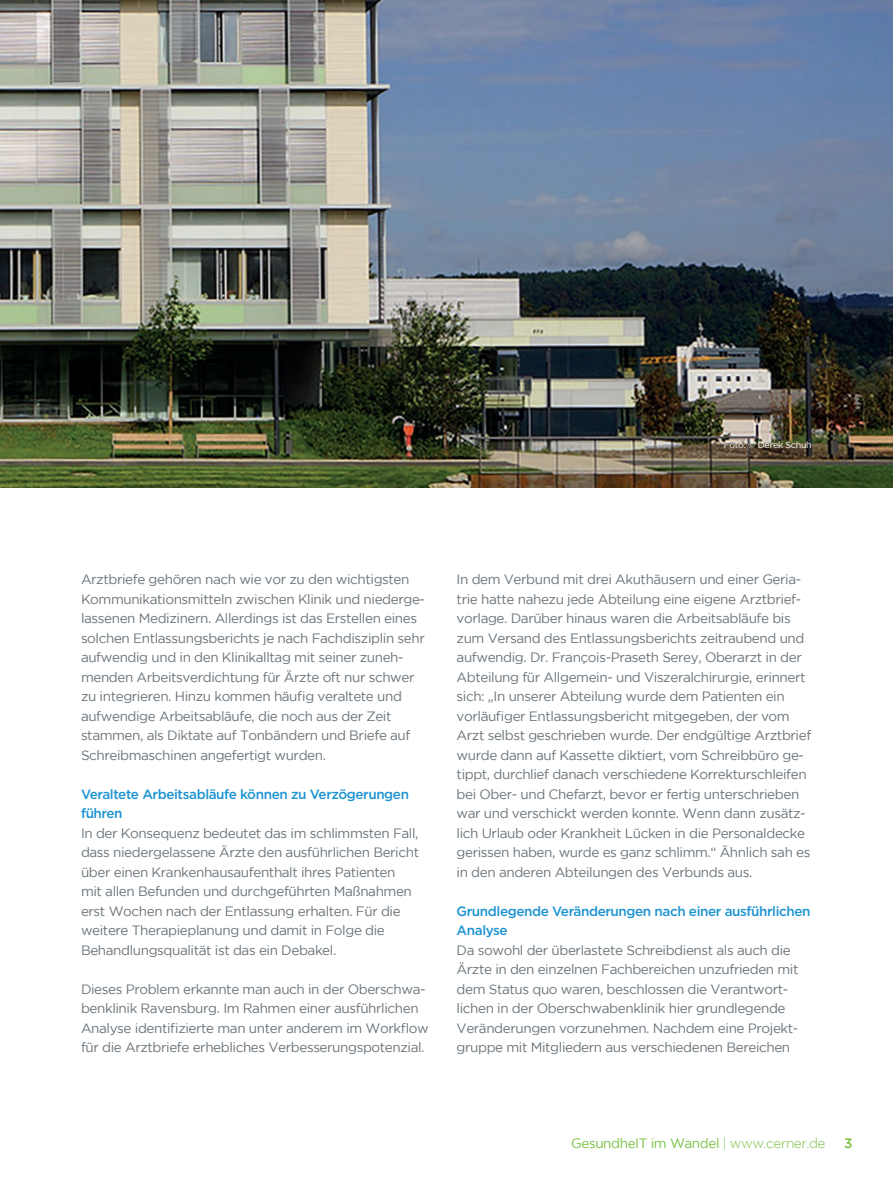
<style>
.page{position:relative;width:893px;height:1191px;background:#fff}
.page>*{position:absolute;margin:0;border:0;box-sizing:border-box;transform-origin:0 0}
.t1{font:13.5px/19.5px "Gotham";letter-spacing:-.03em;color:#6a747b}
.t2{font:500 13.5px/19.5px "Gotham";letter-spacing:-.03em;color:#1c94d2}
.t3{font:13.5px "Gotham";letter-spacing:-.03em;color:#79c142}
.t4{font:500 13.5px "Gotham";color:#79c142}
.t5{font:9px "Gotham";letter-spacing:-.03em;color:#fff}
.s1{font-weight:300}
</style>
<div class="page">
<img style="left:0;top:0;width:893px;height:487px">
<p class="t5" style="left:724px;top:440px;width:90px">Foto: © Derek Schuh</p>
<p class="t1" style="left:81px;top:569px;width:346px">Arztbriefe gehören nach wie vor zu den wichtigsten Kommunikationsmitteln zwischen Klinik und niederge&shy;lassenen Medizinern. Allerdings ist das Erstellen eines solchen Entlassungsberichts je nach Fachdisziplin sehr aufwendig und in den Klinikalltag mit seiner zuneh&shy;menden Arbeitsverdichtung für Ärzte oft nur schwer zu integrieren. Hinzu kommen häufig veraltete und aufwendige Arbeitsabläufe, die noch aus der Zeit stammen, als Diktate auf Tonbändern und Briefe auf Schreibmaschinen angefertigt wurden.</p>
<p class="t2" style="left:81px;top:784px;width:330px">Veraltete Arbeitsabläufe können zu Verzögerungen führen</p>
<p class="t1" style="left:81px;top:823px;width:340px">In der Konsequenz bedeutet das im schlimmsten Fall, dass niedergelassene Ärzte den ausführlichen Bericht über einen Krankenhausaufenthalt ihres Patienten mit allen Befunden und durchgeführten Maßnahmen erst Wochen nach der Entlassung erhalten. Für die weitere Therapieplanung und damit in Folge die Behandlungsqualität ist das ein Debakel.</p>
<p class="t1" style="left:81px;top:979px;width:349px">Dieses Problem erkannte man auch in der Oberschwa&shy;benklinik Ravensburg. Im Rahmen einer ausführlichen Analyse identifizierte man unter anderem im Workflow für die Arztbriefe erhebliches Verbesserungspotenzial.</p>
<p class="t1" style="left:457px;top:569px;width:356px">In dem Verbund mit drei Akuthäusern und einer Geria&shy;trie hatte nahezu jede Abteilung eine eigene Arztbrief&shy;vorlage. Darüber hinaus waren die Arbeitsabläufe bis zum Versand des Entlassungsberichts zeitraubend und aufwendig. Dr. François-Praseth Serey, Oberarzt in der Abteilung für Allgemein- und Viszeralchirurgie, erinnert sich: „In unserer Abteilung wurde dem Patienten ein vorläufiger Entlassungsbericht mitgegeben, der vom Arzt selbst geschrieben wurde. Der endgültige Arztbrief wurde dann auf Kassette diktiert, vom Schreibbüro ge&shy;tippt, durchlief danach verschiedene Korrekturschleifen bei Ober- und Chefarzt, bevor er fertig unterschrieben war und verschickt werden konnte. Wenn dann zusätz&shy;lich Urlaub oder Krankheit Lücken in die Personaldecke gerissen haben, wurde es ganz schlimm.“ Ähnlich sah es in den anderen Abteilungen des Verbunds aus.</p>
<p class="t2" style="left:457px;top:901px;width:355px">Grundlegende Veränderungen nach einer ausführlichen<br>Analyse</p>
<p class="t1" style="left:457px;top:940px;width:343px">Da sowohl der überlastete Schreibdienst als auch die Ärzte in den einzelnen Fachbereichen unzufrieden mit dem Status quo waren, beschlossen die Verantwort&shy;lichen in der Oberschwabenklinik hier grundlegende Veränderungen vorzunehmen. Nachdem eine Projekt&shy;gruppe mit Mitgliedern aus verschiedenen Bereichen</p>
<p class="t3" style="left:571px;top:1136px;width:256px">GesundheIT im Wandel <span class="s1">| www.cerner.de</span></p>
<p class="t4" style="left:844px;top:1135px;width:10px">3</p>
</div>
